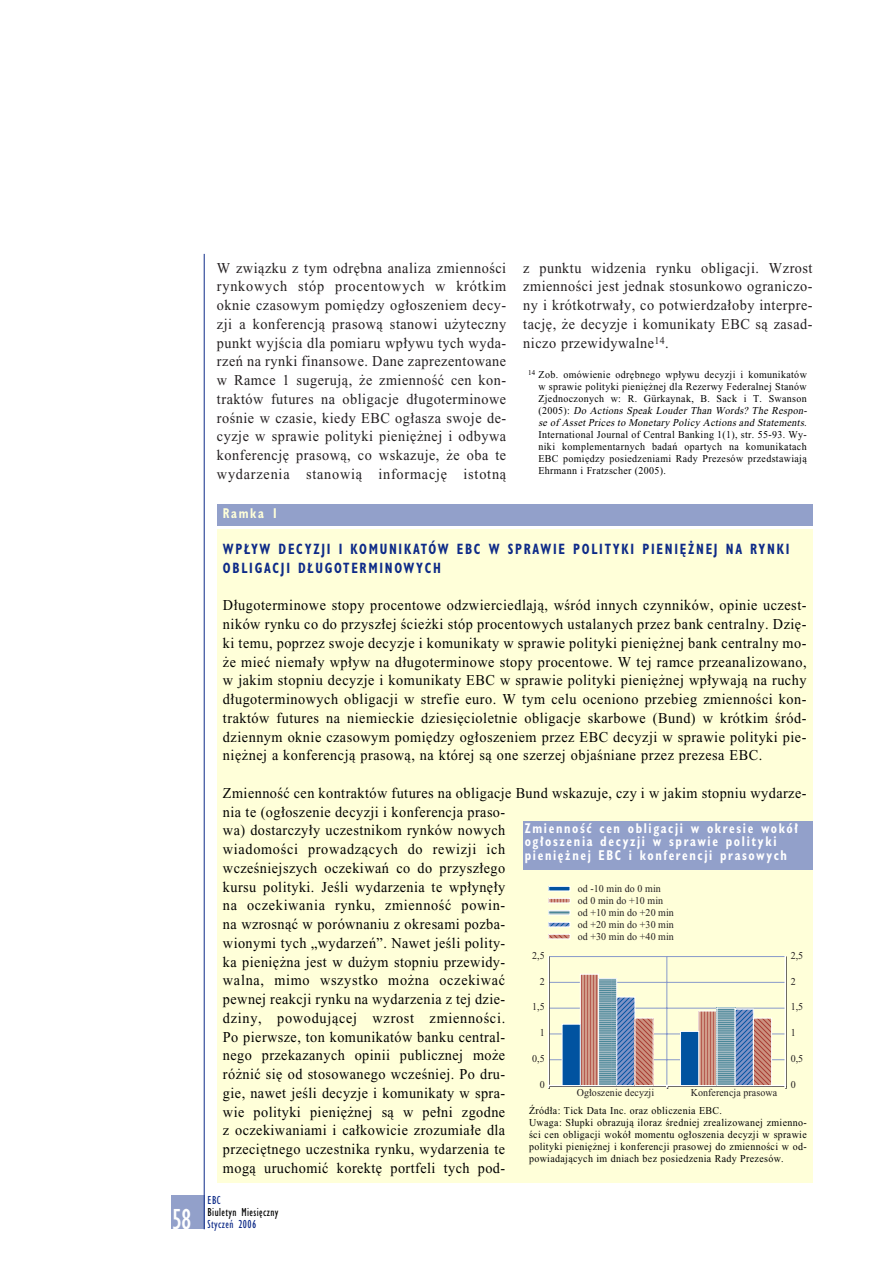
<style>
.page{position:relative;width:893px;height:1262px;background:#fff}
.page>*{position:absolute;margin:0;border:0;box-sizing:border-box;transform-origin:0 0}
.t1{font:30px "Gill Sans Condensed PL";color:#fff;scale:.95 1}
.t2{font:15px/18.8px "Ptimes New Roman";letter-spacing:.03em;color:#000;text-align:justify;scale:.95 1}
.t3{font:15px/18.8px "Ptimes New Roman";letter-spacing:.035em;color:#231f20;text-align:justify;scale:.95 1}
.t4{font:15px/18.8px "Gill Sans Condensed Bold PL";letter-spacing:.135em;color:#0e2b88;scale:.85 1}
.t5{font:14.25px/13.5px "Gill Sans Condensed Bold PL";letter-spacing:.135em;color:#fff;scale:.85 1}
.t6{font:14.25px "Gill Sans Condensed Bold PL";letter-spacing:.135em;color:#ffffd9;scale:.85 1}
.t7{font:12px "Gill Sans Condensed PL";letter-spacing:.035em;color:#000;scale:.95 1}
.t8{font:12px "Gill Sans Condensed PL";letter-spacing:.035em;color:#0e2b88;scale:.95 1}
.t9{font:10.5px/12px "Ptimes New Roman";letter-spacing:.035em;color:#000;scale:.95 1}
.t10{font:10.5px/12px "Ptimes New Roman";letter-spacing:.005em;color:#231f20;scale:.95 1}
.s1{font-style:italic}
</style>
<div class="page">
<div style="left:171px;top:1195px;width:33px;height:34px;background:#92a0ca"></div>
<hr style="left:204px;top:254px;width:1px;height:975px;background:#0e2b88">
<div style="left:217px;top:529px;width:595px;height:653px;background:#ffffd9"></div>
<div style="left:217px;top:504px;width:595px;height:21px;background:#92a0ca"></div>
<hr style="left:666px;top:956px;width:1px;height:129px;background:#8899ca">
<hr style="left:548px;top:1059px;width:236px;height:1px;background:#8899ca">
<hr style="left:548px;top:1033px;width:236px;height:1px;background:#8899ca">
<hr style="left:548px;top:1008px;width:236px;height:1px;background:#8899ca">
<hr style="left:548px;top:982px;width:236px;height:1px;background:#8899ca">
<hr style="left:548px;top:956px;width:236px;height:1px;background:#8899ca">
<hr style="left:548px;top:957px;width:2px;height:129px;background:#231f20">
<hr style="left:547px;top:956px;width:2px;height:129px;background:#fff">
<hr style="left:784px;top:956px;width:2px;height:129px;background:#fff">
<hr style="left:548px;top:1084px;width:237px;height:2px;background:#fff">
<div style="left:548px;top:886px;width:22px;height:5px;background:#0153a0"></div>
<div style="left:548px;top:886px;width:22px;height:5px;border:1px solid #fff"></div>
<svg style="left:550px;top:900px;width:18px;height:1px"></svg>
<div style="left:548px;top:898px;width:22px;height:5px;border:1px solid #fff"></div>
<div style="left:548px;top:910px;width:22px;height:5px;background:#4a8798"></div>
<div style="left:548px;top:910px;width:22px;height:5px;border:1px solid #fff"></div>
<svg style="left:550px;top:924px;width:18px;height:1px"></svg>
<div style="left:548px;top:922px;width:22px;height:5px;border:1px solid #fff"></div>
<svg style="left:550px;top:936px;width:18px;height:1px"></svg>
<div style="left:548px;top:934px;width:22px;height:5px;border:1px solid #fff"></div>
<svg style="left:582px;top:976px;width:14px;height:107px"></svg>
<div style="left:580px;top:974px;width:18px;height:111px;border:1px solid #fff"></div>
<svg style="left:700px;top:1012px;width:15px;height:71px"></svg>
<div style="left:698px;top:1010px;width:19px;height:75px;border:1px solid #fff"></div>
<svg style="left:600px;top:980px;width:15px;height:103px;background:#79a2af"></svg>
<div style="left:598px;top:978px;width:19px;height:107px;border:1px solid #fff"></div>
<svg style="left:718px;top:1009px;width:15px;height:74px"></svg>
<div style="left:716px;top:1007px;width:19px;height:78px;border:1px solid #fff"></div>
<svg style="left:618px;top:998px;width:15px;height:85px"></svg>
<div style="left:616px;top:996px;width:19px;height:89px;border:1px solid #fff"></div>
<svg style="left:737px;top:1011px;width:14px;height:72px"></svg>
<div style="left:735px;top:1009px;width:18px;height:76px;border:1px solid #fff"></div>
<div style="left:562px;top:1024px;width:18px;height:61px;background:#0153a0"></div>
<div style="left:680px;top:1031px;width:18px;height:54px;background:#0153a0"></div>
<div style="left:680px;top:1031px;width:19px;height:54px;border:1px solid #fff"></div>
<svg style="left:636px;top:1020px;width:15px;height:63px"></svg>
<svg style="left:755px;top:1020px;width:14px;height:63px"></svg>
<div style="left:753px;top:1018px;width:18px;height:67px;border:1px solid #fff"></div>
<div style="left:523px;top:821px;width:289px;height:48px;background:#92a0ca"></div>
<h1 class="t1" style="left:172px;top:1208px;width:22px">58</h1>
<p class="t3" style="left:217px;top:260px;width:306px">W zwiàzku z tym odr´bna analiza zmiennoÊci rynkowych stóp procentowych w krótkim oknie czasowym pomi´dzy og∏oszeniem decy&shy;zji a konferencjà prasowà stanowi u˝yteczny punkt wyjÊcia dla pomiaru wp∏ywu tych wyda&shy;rzeƒ na rynki finansowe. Dane zaprezentowane w Ramce 1 sugerujà, ˝e zmiennoÊç cen kon&shy;traktów futures na obligacje d∏ugoterminowe roÊnie w czasie, kiedy EBC og∏asza swoje de&shy;cyzje w sprawie polityki pieni´˝nej i odbywa konferencj´ prasowà, co wskazuje, ˝e oba te wydarzenia stanowià informacj´ istotnà</p>
<p class="t3" style="left:523px;top:260px;width:306px">z punktu widzenia rynku obligacji. Wzrost zmiennoÊci jest jednak stosunkowo ograniczo&shy;ny i krótkotrwa∏y, co potwierdza∏oby interpre&shy;tacj´, ˝e decyzje i komunikaty EBC sà zasad&shy;niczo przewidywalne<sup>14</sup>.</p>
<p class="t9" style="left:538px;top:369px;width:286px;text-indent:-10px"><sup>14</sup> Zob. omówienie odr´bnego wp∏ywu decyzji i komunikatów w sprawie polityki pieni´˝nej dla Rezerwy Federalnej Stanów Zjednoczonych w: R. Gürkaynak, B. Sack i T. Swanson ( 2 0 0 5 ) : <span class="s1">Do Actions Sp eak Louder Than Words? The Resp on&shy;se of Asset Prices to Monetary Policy Actions and Statements.</span></p>
<p class="t9" style="left:538px;top:429px;width:284px;text-align:justify">International Journal of Central Banking 1(1), str. 55-93. Wy&shy;niki komplementarnych badaƒ opartych na komunikatach EBC pomi´dzy posiedzeniami Rady Prezesów przedstawiajà Ehrmann i Fratzscher (2005).</p>
<p class="t6" style="left:223px;top:508px;width:66px">Ramka 1</p>
<p class="t4" style="left:223px;top:541px;width:668px">WP¸YW DECYZJI I KOMUNIKATÓW EBC W SPRAWIE POLITYKI PIENI¢˚NEJ NA RYNKI<br>OBLIGACJI D¸UGOTERMINOWYCH</p>
<p class="t2" style="left:223px;top:597px;width:615px">D∏ugoterminowe stopy procentowe odzwierciedlajà, wÊród innych czynników, opinie uczest&shy;ników rynku co do przysz∏ej Êcie˝ki stóp procentowych ustalanych przez bank centralny. Dzi´- ki temu, poprzez swoje decyzje i komunikaty w sprawie polityki pieni´˝nej bank centralny mo-˝e mieç niema∏y wp∏yw na d∏ugoterminowe stopy procentowe. W tej ramce przeanalizowano, w jakim stopniu decyzje i komunikaty EBC w sprawie polityki pieni´˝nej wp∏ywajà na ruchy d∏ugoterminowych obligacji w strefie euro. W tym celu oceniono przebieg zmiennoÊci kon&shy;traktów futures na niemieckie dziesi´cioletnie obligacje skarbowe (Bund) w krótkim Êród&shy;dziennym oknie czasowym pomi´dzy og∏oszeniem przez EBC decyzji w sprawie polityki pie&shy;ni´˝nej a konferencjà prasowà, na której sà one szerzej objaÊniane przez prezesa EBC.</p>
<p class="t2" style="left:223px;top:785px;width:615px;text-align:left">ZmiennoÊç cen kontraktów futures na obligacje Bund wskazuje, czy i w jakim stopniu wydarze&shy;nia te (og∏oszenie decyzji i konferencja praso-<br>wa) dostarczy∏y uczestnikom rynków nowych<br>wiadomoÊci prowadzàcych do rewizji ich<br>wczeÊniejszych oczekiwaƒ co do przysz∏ego<br>kursu polityki. JeÊli wydarzenia te wp∏yn´∏y<br>na oczekiwania rynku, zmiennoÊç powin-<br>na wzrosnàç w porównaniu z okresami pozba-<br>wionymi tych „wydarzeƒ”. Nawet jeÊli polity-<br>ka pieni´˝na jest w du˝ym stopniu przewidy-<br>walna, mimo wszystko mo˝na oczekiwaç<br>pewnej reakcji rynku na wydarzenia z tej dzie-<br>dziny, powodujàcej wzrost zmiennoÊci.<br>Po pierwsze, ton komunikatów banku central-<br>nego przekazanych opinii publicznej mo˝e<br>ró˝niç si´ od stosowanego wczeÊniej. Po dru-<br>gie, nawet jeÊli decyzje i komunikaty w spra-<br>wie polityki pieni´˝nej sà w pe∏ni zgodne<br>z oczekiwaniami i ca∏kowicie zrozumia∏e dla<br>przeci´tnego uczestnika rynku, wydarzenia te<br>mogà uruchomiç korekt´ portfeli tych pod-</p>
<p class="t5" style="left:524px;top:822px;width:323px">ZmiennoÊç cen obligacji w okresie wokó∏ og∏oszenia decyzji w sprawie polityki pieni´˝nej EBC i konferencji prasowych</p>
<p class="t10" style="left:578px;top:883px;width:103px">od -10 min do 0 min<br>od 0 min do +10 min od +10 min do +20 min od +20 min do +30 min od +30 min do +40 min</p>
<p class="t10" style="left:790px;top:950px;width:15px">2,5</p>
<p class="t10" style="left:532px;top:950px;width:15px">2,5</p>
<p class="t10" style="left:790px;top:976px;width:7px">2</p>
<p class="t10" style="left:539px;top:976px;width:7px">2</p>
<p class="t10" style="left:790px;top:1001px;width:15px">1,5</p>
<p class="t10" style="left:532px;top:1001px;width:15px">1,5</p>
<p class="t10" style="left:790px;top:1027px;width:7px">1</p>
<p class="t10" style="left:539px;top:1027px;width:7px">1</p>
<p class="t10" style="left:790px;top:1053px;width:15px">0,5</p>
<p class="t10" style="left:532px;top:1053px;width:15px">0,5</p>
<p class="t10" style="left:790px;top:1079px;width:7px">0</p>
<p class="t10" style="left:539px;top:1079px;width:7px">0</p>
<p class="t10" style="left:576px;top:1087px;width:83px">Og∏oszenie decyzji</p>
<p class="t10" style="left:690px;top:1087px;width:92px">Konferencja prasowa</p>
<p class="t9" style="left:529px;top:1105px;width:294px">èród∏a: Tick Data Inc. oraz obliczenia EBC.<br>Uwaga: S∏upki obrazujà iloraz Êredniej zrealizowanej zmienno-Êci cen obligacji wokó∏ momentu og∏oszenia decyzji w sprawie polityki pieni´˝nej i konferencji prasowej do zmiennoÊci w od&shy;powiadajàcych im dniach bez posiedzenia Rady Prezesów.</p>
<p class="t8" style="left:207px;top:1196px;width:15px">EBC</p>
<p class="t7" style="left:207px;top:1208px;width:76px">Biuletyn Miesi´czny</p>
<p class="t8" style="left:207px;top:1220px;width:53px">Styczeƒ 2006</p>
</div>
